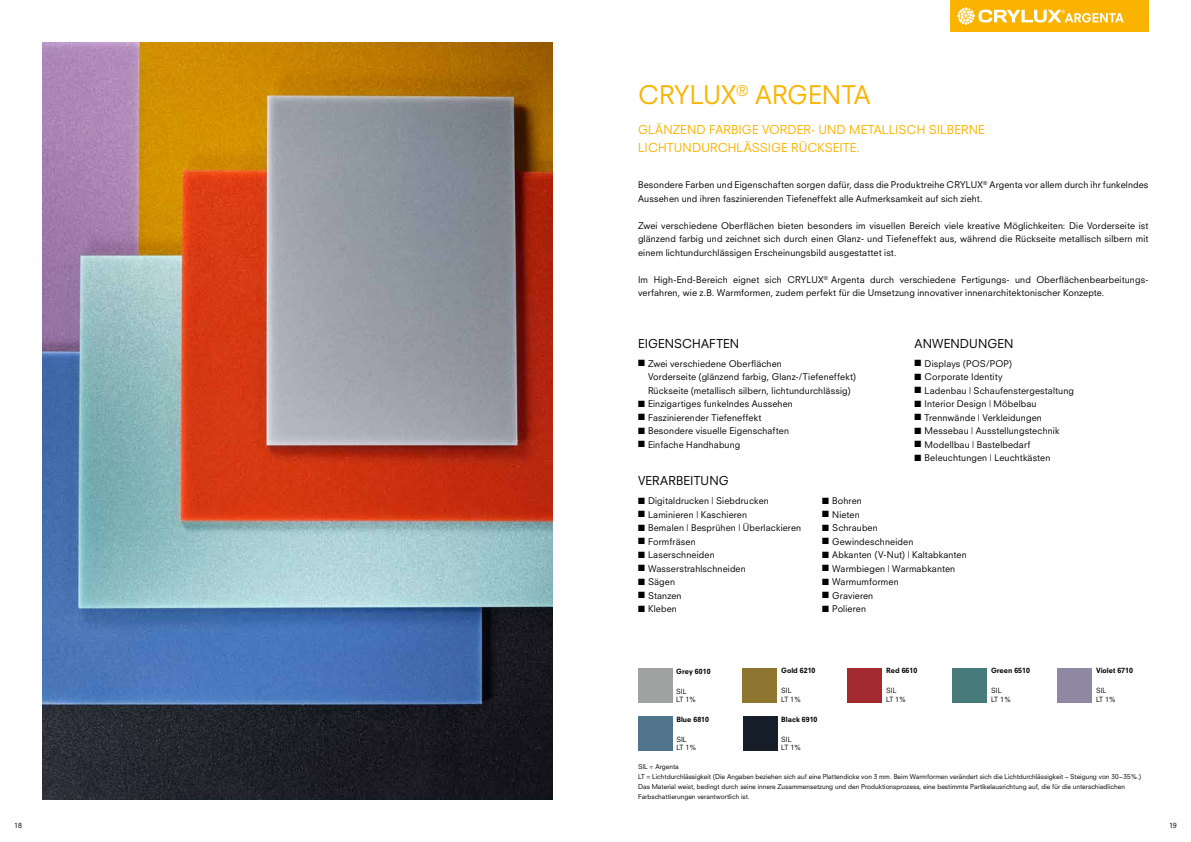
<style>
.page{position:relative;width:1191px;height:842px;background:#fff}
.page>*{position:absolute;margin:0;border:0;box-sizing:border-box;transform-origin:0 0}
.t1{font:25px "Neuzeit SLT Std";color:#fab400}
.t2{font:12px/18px "Neuzeit SLT Std";letter-spacing:.01em;color:#fab400}
.t3{font:12px "Neuzeit SLT Std";letter-spacing:.01em;color:#000}
.t4{font:9px/13.5px "Neuzeit SLT Std";letter-spacing:.015em;color:#000}
.t5{font:800 7px "Neuzeit SLT Std";color:#000}
.t6{font:7px/8.4px "Neuzeit SLT Std";color:#000}
.t7{font:6.5px/10px "Neuzeit SLT Std";color:#000}
</style>
<div class="page">
<img style="left:43px;top:43px;width:510px;height:756px">
<div style="left:950px;top:0;width:198px;height:31px;background:#fab400"></div>
<svg style="left:957px;top:7px;width:166px;height:18px"></svg>
<div style="left:638px;top:668px;width:34px;height:34px;background:#a0a1a1"></div>
<div style="left:743px;top:668px;width:34px;height:34px;background:#8f7630"></div>
<div style="left:848px;top:668px;width:34px;height:34px;background:#a32a2e"></div>
<div style="left:952px;top:668px;width:34px;height:34px;background:#477a7b"></div>
<div style="left:1057px;top:668px;width:34px;height:34px;background:#8f88a3"></div>
<div style="left:638px;top:716px;width:34px;height:34px;background:#50748a"></div>
<div style="left:743px;top:716px;width:34px;height:34px;background:#161e29"></div>
<h1 class="t1" style="left:638px;top:79px;width:234px">CRYLUX<sup>®</sup> ARGENTA</h1>
<h2 class="t2" style="left:638px;top:120px;width:348px">GLÄNZEND FARBIGE VORDER- UND METALLISCH SILBERNE<br>LICHTUNDURCHLÄSSIGE RÜCKSEITE.</h2>
<p class="t4" style="left:638px;top:178px;width:512px">Besondere Farben und Eigenschaften sorgen dafür, dass die Produktreihe CRYLUX<sup>®</sup> Argenta vor allem durch ihr funkelndes<br>Aussehen und ihren faszinierenden Tiefeneffekt alle Aufmerksamkeit auf sich zieht.</p>
<p class="t4" style="left:638px;top:219px;width:512px;text-align:justify">Zwei verschiedene Oberflächen bieten besonders im visuellen Bereich viele kreative Möglichkeiten: Die Vorderseite ist glänzend farbig und zeichnet sich durch einen Glanz- und Tiefeneffekt aus, während die Rückseite metallisch silbern mit einem lichtundurchlässigen Erscheinungsbild ausgestattet ist.</p>
<p class="t4" style="left:638px;top:273px;width:512px">Im High-End-Bereich eignet sich CRYLUX<sup>®</sup> Argenta durch verschiedene Fertigungs- und Oberflächenbearbeitungs&shy;verfahren, wie z.B. Warmformen, zudem perfekt für die Umsetzung innovativer innenarchitektonischer Konzepte.</p>
<h2 class="t3" style="left:638px;top:336px;width:103px">EIGENSCHAFTEN</h2>
<p class="t4" style="left:648px;top:357px;width:210px;text-indent:-10px">■ Zwei verschiedene Oberflächen<br>Vorderseite (glänzend farbig, Glanz-/Tiefeneffekt)<br>Rückseite (metallisch silbern, lichtundurchlässig)</p>
<p class="t4" style="left:638px;top:397px;width:156px">■ Einzigartiges funkelndes Aussehen</p>
<p class="t4" style="left:638px;top:411px;width:125px">■ Faszinierender Tiefeneffekt</p>
<p class="t4" style="left:638px;top:424px;width:153px">■ Besondere visuelle Eigenschaften</p>
<p class="t4" style="left:638px;top:438px;width:104px">■ Einfache Handhabung</p>
<h2 class="t3" style="left:638px;top:473px;width:92px">VERARBEITUNG</h2>
<p class="t4" style="left:638px;top:494px;width:132px">■ Digitaldrucken | Siebdrucken</p>
<p class="t4" style="left:638px;top:508px;width:111px">■ Laminieren | Kaschieren</p>
<p class="t4" style="left:638px;top:521px;width:165px">■ Bemalen | Besprühen | Überlackieren</p>
<p class="t4" style="left:638px;top:535px;width:59px">■ Formfräsen</p>
<p class="t4" style="left:638px;top:548px;width:78px">■ Laserschneiden</p>
<p class="t4" style="left:638px;top:562px;width:109px">■ Wasserstrahlschneiden</p>
<p class="t4" style="left:638px;top:575px;width:39px">■ Sägen</p>
<p class="t4" style="left:638px;top:589px;width:45px">■ Stanzen</p>
<p class="t4" style="left:638px;top:602px;width:40px">■ Kleben</p>
<h2 class="t3" style="left:914px;top:336px;width:100px">ANWENDUNGEN</h2>
<p class="t4" style="left:914px;top:357px;width:99px">■ Displays (POS/POP)</p>
<p class="t4" style="left:914px;top:370px;width:89px">■ Corporate Identity</p>
<p class="t4" style="left:914px;top:384px;width:161px">■ Ladenbau | Schaufenstergestaltung</p>
<p class="t4" style="left:914px;top:397px;width:123px">■ Interior Design | Möbelbau</p>
<p class="t4" style="left:914px;top:411px;width:129px">■ Trennwände | Verkleidungen</p>
<p class="t4" style="left:914px;top:424px;width:146px">■ Messebau | Ausstellungstechnik</p>
<p class="t4" style="left:914px;top:438px;width:117px">■ Modellbau | Bastelbedarf</p>
<p class="t4" style="left:914px;top:451px;width:137px">■ Beleuchtungen | Leuchtkästen</p>
<p class="t4" style="left:822px;top:494px;width:41px">■ Bohren</p>
<p class="t4" style="left:822px;top:508px;width:39px">■ Nieten</p>
<p class="t4" style="left:822px;top:521px;width:57px">■ Schrauben</p>
<p class="t4" style="left:822px;top:535px;width:93px">■ Gewindeschneiden</p>
<p class="t4" style="left:822px;top:548px;width:146px">■ Abkanten (V-Nut) | Kaltabkanten</p>
<p class="t4" style="left:822px;top:562px;width:134px">■ Warmbiegen | Warmabkanten</p>
<p class="t4" style="left:822px;top:575px;width:78px">■ Warmumformen</p>
<p class="t4" style="left:822px;top:589px;width:53px">■ Gravieren</p>
<p class="t4" style="left:822px;top:602px;width:45px">■ Polieren</p>
<p class="t5" style="left:676px;top:667px;width:36px">Grey 6010</p>
<p class="t6" style="left:676px;top:687px;width:21px">SIL<br>LT 1%</p>
<p class="t5" style="left:676px;top:715px;width:34px">Blue 6810</p>
<p class="t6" style="left:676px;top:735px;width:21px">SIL<br>LT 1%</p>
<p class="t5" style="left:781px;top:666px;width:36px">Gold 6210</p>
<p class="t6" style="left:781px;top:686px;width:21px">SIL<br>LT 1%</p>
<p class="t5" style="left:781px;top:715px;width:38px">Black 6910</p>
<p class="t6" style="left:781px;top:735px;width:21px">SIL<br>LT 1%</p>
<p class="t5" style="left:886px;top:666px;width:33px">Red 6610</p>
<p class="t6" style="left:886px;top:686px;width:21px">SIL<br>LT 1%</p>
<p class="t5" style="left:991px;top:666px;width:40px">Green 6510</p>
<p class="t6" style="left:991px;top:686px;width:21px">SIL<br>LT 1%</p>
<p class="t5" style="left:1096px;top:666px;width:38px">Violet 6710</p>
<p class="t6" style="left:1096px;top:686px;width:21px">SIL<br>LT 1%</p>
<p class="t7" style="left:638px;top:762px;width:504px">SIL = Argenta<br>LT = Lichtdurchlässigkeit (Die Angaben beziehen sich auf eine Plattendicke von 3 mm. Beim Warmformen verändert sich die Lichtdurchlässigkeit – Steigung von 30–35%.)<br>Das Material weist, bedingt durch seine innere Zusammensetzung und den Produktionsprozess, eine bestimmte Partikelausrichtung auf, die für die unterschiedlichen Farbschattierungen verantwortlich ist.</p>
<p class="t6" style="left:14px;top:821px;width:9px">18</p>
<p class="t6" style="left:1169px;top:821px;width:9px">19</p>
</div>
